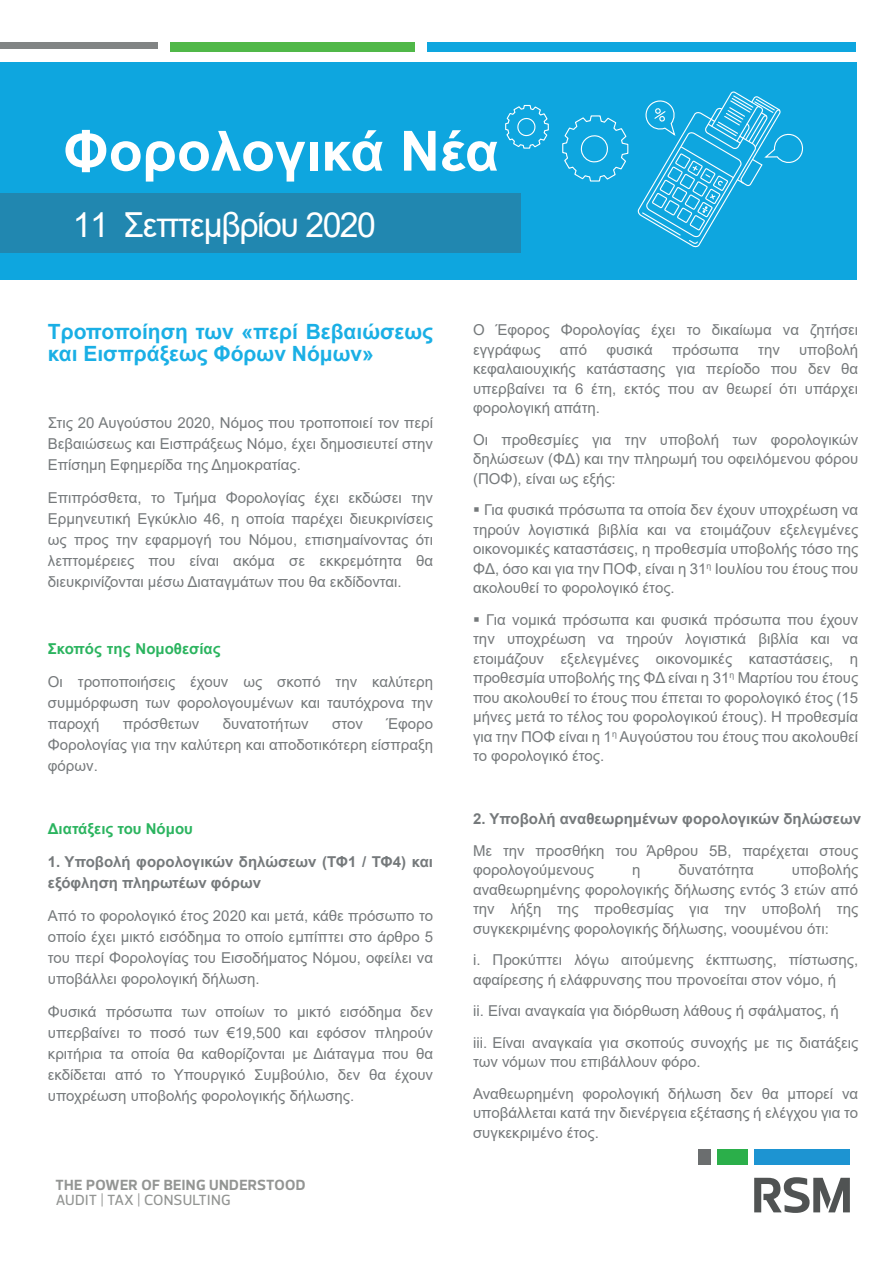
<style>
.page{position:relative;width:893px;height:1263px;background:#fff}
.page>*{position:absolute;margin:0;border:0;box-sizing:border-box;transform-origin:0 0}
.t1{font:700 55.5px "Arial";color:#fff}
.t2{font:34.5px "Arial";letter-spacing:-.045em;color:#fff}
.t3{font:700 21px/21.6px "Arial";color:#1aafe5}
.t4{font:15px/19.5px "Arial";color:#75797b;text-align:justify}
.t5{font:700 15px/21px "Arial";color:#75797b}
.t6{font:700 15px "Arial";color:#2bb45f}
.t7{font:700 15px "Prelo";letter-spacing:.02em;color:#939593}
.t8{font:500 15px "Prelo";letter-spacing:.01em;color:#939593}
</style>
<div class="page">
<div style="left:0;top:62px;width:856px;height:217px;background:#0ea6df"></div>
<div style="left:170px;top:42px;width:245px;height:10px;background:#50b848"></div>
<div style="left:427px;top:42px;width:429px;height:10px;background:#0ea6df"></div>
<div style="left:0;top:42px;width:157px;height:7px;background:#818484"></div>
<div style="left:1px;top:193px;width:520px;height:59px;background:#2187b0"></div>
<div style="left:754px;top:1149px;width:96px;height:16px;background:#1d94d2"></div>
<div style="left:698px;top:1149px;width:12px;height:16px;background:#6b6e6f"></div>
<div style="left:717px;top:1149px;width:30px;height:16px;background:#2baf4a"></div>
<svg style="left:754px;top:1177px;width:96px;height:36px"></svg>
<svg style="left:637px;top:91px;width:167px;height:157px"></svg>
<svg style="left:562px;top:115px;width:67px;height:67px"></svg>
<svg style="left:505px;top:104px;width:44px;height:45px"></svg>
<h1 class="t1" style="left:63px;top:112px;width:437px">Φορολογικά Νέα</h1>
<h2 class="t2" style="left:73px;top:201px;width:305px">11 Σεπτεμβρίου 2020</h2>
<h3 class="t3" style="left:48px;top:321px;width:387px">Τροποποίηση των «περί Βεβαιώσεως και Εισπράξεως Φόρων Νόμων»</h3>
<p class="t4" style="left:48px;top:412px;width:387px;line-height:21px">Στις 20 Αυγούστου 2020, Νόμος που τροποποιεί τον περί Βεβαιώσεως και Εισπράξεως Νόμο, έχει δημοσιευτεί στην Επίσημη Εφημερίδα της Δημοκρατίας.</p>
<p class="t4" style="left:48px;top:487px;width:387px;line-height:21px">Επιπρόσθετα, το Τμήμα Φορολογίας έχει εκδώσει την Ερμηνευτική Εγκύκλιο 46, η οποία παρέχει διευκρινίσεις ως προς την εφαρμογή του Νόμου, επισημαίνοντας ότι λεπτομέρειες που είναι ακόμα σε εκκρεμότητα θα διευκρινίζονται μέσω Διαταγμάτων που θα εκδίδονται.</p>
<p class="t6" style="left:48px;top:638px;width:174px">Σκοπός της Νομοθεσίας</p>
<p class="t4" style="left:48px;top:671px;width:387px;line-height:21px">Οι τροποποιήσεις έχουν ως σκοπό την καλύτερη συμμόρφωση των φορολογουμένων και ταυτόχρονα την παροχή</p>
<p class="t4" style="left:123px;top:714px;width:78px">πρόσθετων</p>
<p class="t4" style="left:223px;top:714px;width:87px">δυνατοτήτων</p>
<p class="t4" style="left:332px;top:714px;width:32px">στον</p>
<p class="t4" style="left:48px;top:713px;width:387px;line-height:21px;text-indent:339px">Έφορο Φορολογίας για την καλύτερη και αποδοτικότερη είσπραξη φόρων.</p>
<p class="t6" style="left:48px;top:818px;width:147px">Διατάξεις του Νόμου</p>
<p class="t5" style="left:48px;top:852px;width:387px">1. Υποβολή φορολογικών δηλώσεων (ΤΦ1 / ΤΦ4) και εξόφληση πληρωτέων φόρων</p>
<p class="t4" style="left:48px;top:905px;width:387px;line-height:21px">Από το φορολογικό έτος 2020 και μετά, κάθε πρόσωπο το οποίο έχει μικτό εισόδημα το οποίο εμπίπτει στο άρθρο 5 του περί Φορολογίας του Εισοδήματος Νόμου, οφείλει να υποβάλλει φορολογική δήλωση.</p>
<p class="t4" style="left:48px;top:1001px;width:387px;line-height:21px">Φυσικά πρόσωπα των οποίων το μικτό εισόδημα δεν υπερβαίνει το ποσό των €19,500 και εφόσον πληρούν κριτήρια τα οποία θα καθορίζονται με Διάταγμα που θα εκδίδεται από το Υπουργικό Συμβούλιο, δεν θα έχουν υποχρέωση υποβολής φορολογικής δήλωσης.</p>
<p class="t7" style="left:56px;top:1176px;width:252px">THE POWER OF BEING UNDERSTOOD</p>
<p class="t8" style="left:56px;top:1191px;width:176px">AUDIT | TAX | CONSULTING</p>
<p class="t4" style="left:473px;top:320px;width:387px">Ο Έφορος Φορολογίας έχει το δικαίωμα να ζητήσει εγγράφως</p>
<p class="t4" style="left:473px;top:339px;width:387px;text-indent:326px">υποβολή κεφαλαιουχικής κατάστασης για περίοδο που δεν θα υπερβαίνει τα 6 έτη, εκτός που αν θεωρεί ότι υπάρχει φορολογική απάτη.</p>
<p class="t4" style="left:473px;top:429px;width:387px">Οι προθεσμίες για την υποβολή των φορολογικών δηλώσεων (ΦΔ) και την πληρωμή του οφειλόμενου φόρου (ΠΟΦ), είναι ως εξής:</p>
<p class="t4" style="left:473px;top:500px;width:387px">▪ Για φυσικά πρόσωπα τα οποία δεν έχουν υποχρέωση να τηρούν λογιστικά βιβλία και να ετοιμάζουν εξελεγμένες οικονομικές καταστάσεις, η προθεσμία υποβολής τόσο της ΦΔ, όσο και για την ΠΟΦ, είναι η 31<sup>η</sup> Ιουλίου του έτους που ακολουθεί το φορολογικό έτος.</p>
<p class="t4" style="left:473px;top:609px;width:387px">▪ Για νομικά πρόσωπα και φυσικά πρόσωπα που έχουν την υποχρέωση να τηρούν λογιστικά βιβλία και να ετοιμάζουν εξελεγμένες οικονομικές καταστάσεις, η προθεσμία υποβολής της ΦΔ είναι η 31<sup>η</sup> Μαρτίου του έτους που ακολουθεί το έτους που έπεται το φορολογικό έτος (15 μήνες μετά το τέλος του φορολογικού έτους). Η προθεσμία για την ΠΟΦ είναι η 1<sup>η</sup> Αυγούστου του έτους που ακολουθεί το φορολογικό έτος.</p>
<p class="t4" style="left:560px;top:339px;width:29px">από</p>
<p class="t4" style="left:606px;top:339px;width:48px">φυσικά</p>
<p class="t4" style="left:672px;top:339px;width:68px">πρόσωπα</p>
<p class="t4" style="left:758px;top:339px;width:23px">την</p>
<p class="t5" style="left:473px;top:808px;width:389px">2. Υποβολή αναθεωρημένων φορολογικών δηλώσεων</p>
<p class="t4" style="left:473px;top:840px;width:387px">Με την προσθήκη του Άρθρου 5Β, παρέχεται στους φορολογούμενους</p>
<p class="t4" style="left:473px;top:860px;width:387px;text-indent:319px">υποβολής αναθεωρημένης φορολογικής δήλωσης εντός 3 ετών από την λήξη της προθεσμίας για την υποβολή της συγκεκριμένης φορολογικής δήλωσης, νοουμένου ότι:</p>
<p class="t4" style="left:473px;top:950px;width:387px">i. Προκύπτει λόγω αιτούμενης έκπτωσης, πίστωσης, αφαίρεσης ή ελάφρυνσης που προνοείται στον νόμο, ή</p>
<p class="t4" style="left:473px;top:995px;width:387px;line-height:31.5px">ii. Είναι αναγκαία για διόρθωση λάθους ή σφάλματος, ή<br>iii. Είναι αναγκαία για σκοπούς συνοχής με τις διατάξεις</p>
<p class="t4" style="left:473px;top:1046px;width:387px;line-height:31.5px">των νόμων που επιβάλλουν φόρο.<br>Αναθεωρημένη φορολογική δήλωση δεν θα μπορεί να</p>
<p class="t4" style="left:473px;top:1103px;width:387px">υποβάλλεται κατά την διενέργεια εξέτασης ή ελέγχου για το συγκεκριμένο έτος.</p>
<p class="t4" style="left:632px;top:860px;width:10px">η</p>
<p class="t4" style="left:678px;top:860px;width:77px">δυνατότητα</p>
</div>
